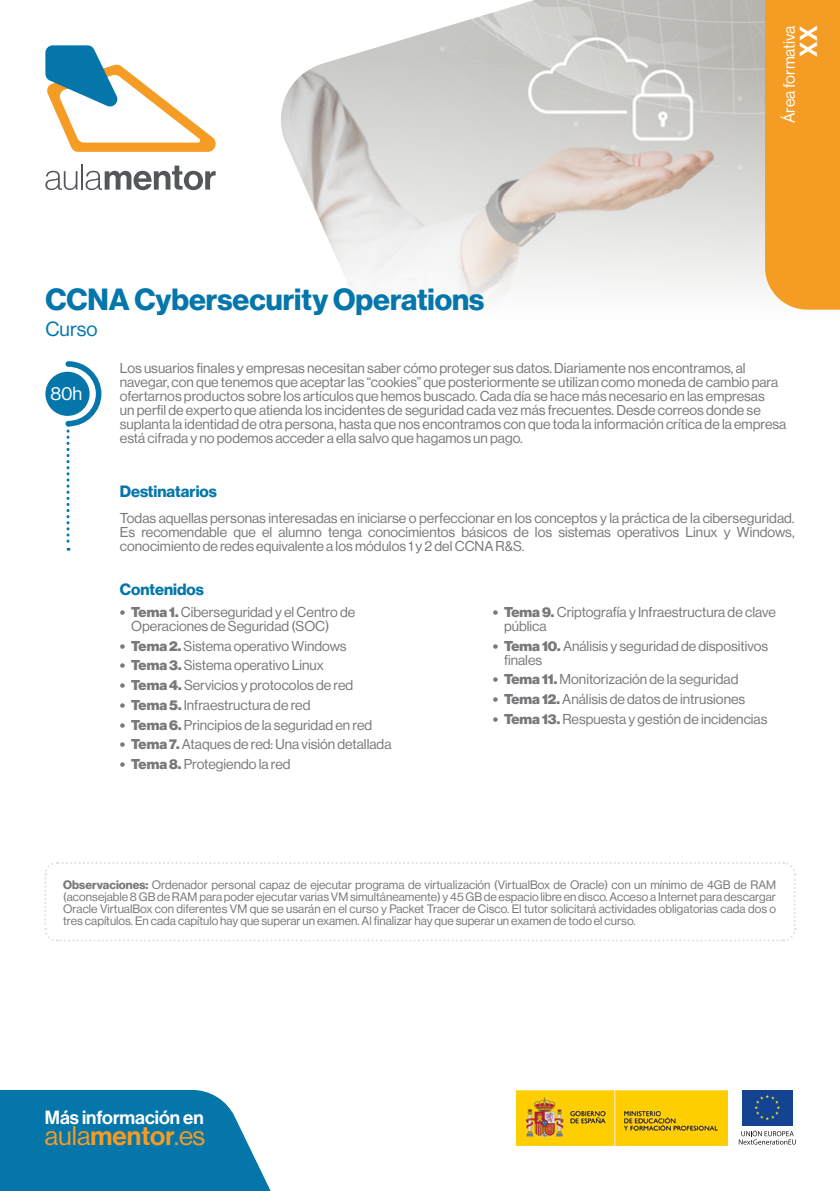
<style>
.page{position:relative;width:840px;height:1191px;background:#fff}
.page>*{position:absolute;margin:0;border:0;box-sizing:border-box;transform-origin:0 0}
.t1{font:700 30px "Neue Haas Display";color:#0476aa}
.t2{font:26.4px "Neue Haas Display";color:#f59c24}
.t3{font:24px "Neue Haas Display Mediu";color:#fff}
.t4{font:20px "Neue Haas Display";color:#0476aa}
.t5{font:18.8px "Neue Haas Display Mediu";color:#fff}
.t6{font:18.6px "Neue Haas Display";color:#fff}
.t7{font:700 16px "Neue Haas Display";color:#0476aa}
.t8{font:16px "Neue Haas Display";color:#fff}
.t9{font:14px/14px "Neue Haas Display";color:#78777b}
.t10{font:12px/12px "Neue Haas Display";color:#78777b;text-align:justify}
.s1{font-weight:900}
.s2{font-weight:700}
.s3{font-family:"Neue Haas Display Mediu"}
</style>
<div class="page">
<svg style="left:0;top:1090px;width:271px;height:101px;background:#1c83b2"></svg>
<svg style="left:45px;top:171px;width:32px;height:19px"></svg>
<hr style="left:81px;top:164px;width:2px;height:26px;background:#53565a">
<svg style="left:85px;top:166px;width:130px;height:24px"></svg>
<svg style="left:45px;top:45px;width:171px;height:107px"></svg>
<img style="left:281px;top:0;width:483px;height:307px">
<svg style="left:764px;top:0;width:75px;height:310px;background:#f2a032"></svg>
<img style="left:516px;top:1090px;width:211px;height:55px">
<div style="left:741px;top:1090px;width:51px;height:35px;background:#144391"></div>
<svg style="left:754px;top:1095px;width:25px;height:25px"></svg>
<svg style="left:738px;top:1130px;width:57px;height:14px"></svg>
<svg style="left:44px;top:862px;width:752px;height:80px"></svg>
<div style="left:45px;top:372px;width:45px;height:44px;background:#0476aa;border-radius:50%"></div>
<svg style="left:63px;top:361px;width:39px;height:190px"></svg>
<h1 class="t1" style="left:45px;top:282px;width:440px">CCNA Cybersecurity Operations</h1>
<h3 class="t4" style="left:45px;top:318px;width:54px">Curso</h3>
<p class="t8" style="left:779px;top:123px;width:99px;rotate:-90deg">Área formativa</p>
<h3 class="t3" style="left:794px;top:57px;width:33px;rotate:-90deg">XX</h3>
<h3 class="t6" style="left:50px;top:382px;width:33px">80h</h3>
<p class="t9" style="left:120px;top:361px;width:667px">Los usuarios finales y empresas necesitan saber cómo proteger sus datos. Diariamente nos encontramos, al navegar, con que tenemos que aceptar las “cookies” que posteriormente se utilizan como moneda de cambio para ofertarnos productos sobre los artículos que hemos buscado. Cada día se hace más necesario en las empresas<br>un perfil de experto que atienda los incidentes de seguridad cada vez más frecuentes. Desde correos donde se suplanta la identidad de otra persona, hasta que nos encontramos con que toda la información crítica de la empresa está cifrada y no podemos acceder a ella salvo que hagamos un pago.</p>
<p class="t7" style="left:120px;top:482px;width:98px">Destinatarios</p>
<p class="t9" style="left:120px;top:511px;width:675px;text-align:justify">Todas aquellas personas interesadas en iniciarse o perfeccionar en los conceptos y la práctica de la ciberseguridad.<br>Es recomendable que el alumno tenga conocimientos básicos de los sistemas operativos Linux y Windows, conocimiento de redes equivalente a los módulos 1 y 2 del CCNA R&amp;S.</p>
<p class="t7" style="left:120px;top:580px;width:85px">Contenidos</p>
<p class="t9" style="left:131px;top:605px;width:225px;text-indent:-11px"><span class="s1">• Tema 1.</span> Ciberseguridad y el Centro de<br>Operaciones de Seguridad (SOC)</p>
<p class="t9" style="left:120px;top:639px;width:228px"><span class="s1">• Tema 2.</span> Sistema operativo Windows</p>
<p class="t9" style="left:120px;top:658px;width:205px"><span class="s1">• Tema 3.</span> Sistema operativo Linux</p>
<p class="t9" style="left:120px;top:678px;width:235px"><span class="s1">• Tema 4.</span> Servicios y protocolos de red</p>
<p class="t9" style="left:120px;top:698px;width:192px"><span class="s1">• Tema 5.</span> Infraestructura de red</p>
<p class="t9" style="left:120px;top:717px;width:254px"><span class="s1">• Tema 6.</span> Principios de la seguridad en red</p>
<p class="t9" style="left:120px;top:737px;width:273px"><span class="s1">• Tema 7.</span> Ataques de red: Una visión detallada</p>
<p class="t9" style="left:120px;top:757px;width:172px"><span class="s1">• Tema 8.</span> Protegiendo la red</p>
<p class="t9" style="left:504px;top:605px;width:273px;text-indent:-11px"><span class="s1">• Tema 9.</span> Criptografía y Infraestructura de clave pública</p>
<p class="t9" style="left:504px;top:639px;width:265px;text-indent:-11px"><span class="s1">• Tema 10.</span> Análisis y seguridad de dispositivos finales</p>
<p class="t9" style="left:492px;top:672px;width:247px"><span class="s1">• Tema 11.</span> Monitorización de la seguridad</p>
<p class="t9" style="left:492px;top:692px;width:254px"><span class="s1">• Tema 12.</span> Análisis de datos de intrusiones</p>
<p class="t9" style="left:492px;top:712px;width:276px"><span class="s1">• Tema 13.</span> Respuesta y gestión de incidencias</p>
<p class="t10" style="left:63px;top:878px;width:714px"><span class="s2">Observaciones:</span> Ordenador personal capaz de ejecutar programa de virtualización (VirtualBox de Oracle) con un mínimo de 4GB de RAM (aconsejable 8 GB de RAM para poder ejecutar varias VM simultáneamente) y 45 GB de espacio libre en disco. Acceso a Internet para descargar Oracle VirtualBox con diferentes VM que se usarán en el curso y Packet Tracer de Cisco. El tutor solicitará actividades obligatorias cada dos o tres capítulos. En cada capítulo hay que superar un examen. Al finalizar hay que superar un examen de todo el curso.</p>
<h3 class="t5" style="left:45px;top:1106px;width:160px">Más información en</h3>
<h2 class="t2" style="left:45px;top:1121px;width:162px">aula<span class="s3">mentor</span>.es</h2>
</div>
